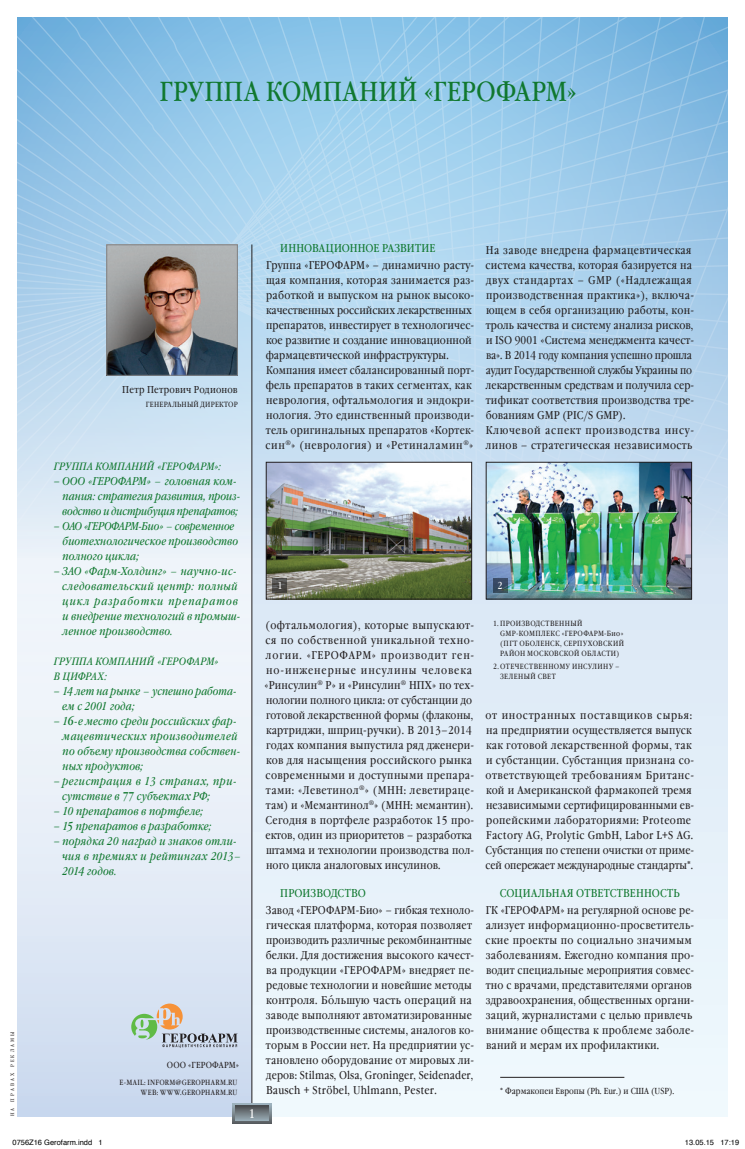
<style>
.page{position:relative;width:745px;height:1149px;background:#fff}
.page>*{position:absolute;margin:0;border:0;box-sizing:border-box;transform-origin:0 0}
.REK-1-Zagolovok{font:27.5px "Garamond Book Narrow C";letter-spacing:.005em;color:#10782f}
.t1{font:12.5px "Garamond Book Narrow C";color:#fff}
.REK-1-Text{font:11.25px/15px "Garamond Book Narrow C";letter-spacing:.02em;color:#231f20}
.REK-1-Vynos-2{font:italic 11.25px/15px "Garamond Book Narrow C";letter-spacing:.02em;color:#10782f}
.REK-1-Podzag{font:11.25px "Garamond Book Narrow C";letter-spacing:.015em;color:#10782f}
.REK-1-Vynos-2-2{font:italic 10.62px/15px "Garamond Book Narrow C";letter-spacing:.05em;color:#10782f}
.REK-1-Dir-Fio{font:10px "Garamond Book Narrow C";letter-spacing:.01em;color:#231f20}
.t2{font:10px "Garamond Book Narrow C";color:#fff}
.snoska{font:8.75px "Garamond Book Narrow C";color:#231f20}
.REK-1-Predpr{font:8.75px "Garamond Book Narrow C";letter-spacing:.02em;color:#231f20}
.REK-1-Caption-2{font:7.5px/10px "Garamond Book Narrow C";letter-spacing:.05em;color:#231f20}
.REK-1-Address{font:7.5px "Garamond Book Narrow C";letter-spacing:.035em;color:#231f20}
.t3{font:7.5px "Helvetica";color:#000}
.REK-1-Dir-Dolg{font:7.5px "Garamond Book Narrow C";letter-spacing:.035em;color:#231f20}
.REK-1-Adv{font:5px "Garamond Book Narrow C";letter-spacing:.45em;color:#231f20}
.s1{font-style:normal}
.s2{font-family:"Lucida Grande"}
.s3{font-family:"Garamond Book Narrow E"}
</style>
<div class="page">
<div style="left:18px;top:18px;width:708px;height:1098px;background:#e7f1f9"></div>
<svg style="left:18px;top:942px;width:233px;height:174px"></svg>
<svg style="left:252px;top:18px;width:474px;height:541px;background:#c0d7ec"></svg>
<svg style="left:702px;top:24px;width:24px;height:355px;background:#91c0e4"></svg>
<svg style="left:645px;top:18px;width:57px;height:373px;background:#96c4e6"></svg>
<svg style="left:595px;top:18px;width:50px;height:387px;background:#9dc9e9"></svg>
<svg style="left:556px;top:18px;width:39px;height:402px;background:#a3cdeb"></svg>
<svg style="left:521px;top:18px;width:35px;height:418px;background:#a7d0ec"></svg>
<svg style="left:493px;top:18px;width:28px;height:435px;background:#aad2ed"></svg>
<svg style="left:467px;top:18px;width:26px;height:456px;background:#add4ee"></svg>
<svg style="left:445px;top:18px;width:22px;height:444px;background:#add5ef"></svg>
<svg style="left:426px;top:18px;width:19px;height:444px;background:#afd6ef"></svg>
<svg style="left:18px;top:18px;width:408px;height:539px;background:#b0d4ee"></svg>
<svg style="left:131px;top:1003px;width:106px;height:45px;background:#c1caca"></svg>
<img style="left:108px;top:246px;width:127px;height:128px">
<div style="left:106px;top:244px;width:131px;height:132px;border:1px solid #808285"></div>
<img style="left:487px;top:464px;width:202px;height:133px">
<div style="left:485px;top:462px;width:206px;height:137px;border:1px solid #231f20"></div>
<img style="left:268px;top:464px;width:201px;height:133px">
<div style="left:266px;top:462px;width:205px;height:137px;border:1px solid #231f20"></div>
<svg style="left:272px;top:578px;width:15px;height:14px"></svg>
<svg style="left:493px;top:578px;width:14px;height:14px"></svg>
<hr style="left:500px;top:1077px;width:124px;height:1px;background:#231f20">
<hr style="left:251px;top:244px;width:1px;height:872px;background:#231f20">
<svg style="left:232px;top:1104px;width:39px;height:19px"></svg>
<svg style="left:235px;top:1106px;width:33px;height:15px"></svg>
<p class="REK-1-Zagolovok" style="left:159px;top:76px;width:418px">ГРУППА КОМПАНИЙ «ГЕРОФАРМ»</p>
<p class="REK-1-Adv" style="left:10px;top:1116px;width:86px;rotate:-90deg">НА ПРАВАХ РЕКЛАМЫ</p>
<p class="REK-1-Dir-Fio" style="left:122px;top:384px;width:117px">Петр Петрович Родионов</p>
<p class="REK-1-Dir-Dolg" style="left:146px;top:400px;width:93px">ГЕНЕРАЛЬНЫЙ ДИРЕКТОР</p>
<p class="REK-1-Vynos-2-2" style="left:54px;top:459px;width:169px">ГРУППА КОМПАНИЙ «ГЕРОФАРМ»:</p>
<p class="REK-1-Vynos-2" style="left:62px;top:474px;width:180px;text-indent:-9px"><span class="s1">–</span> ООО «ГЕРОФАРМ» – головная ком&shy;пания: стратегия развития, произ&shy;водство и дистрибуция препаратов;</p>
<p class="REK-1-Vynos-2" style="left:63px;top:519px;width:177px;text-indent:-9px"><span class="s1">–</span> ОАО «ГЕРОФАРМ-Био» – современное биотехнологическое производство полного цикла;</p>
<p class="REK-1-Vynos-2" style="left:62px;top:564px;width:180px;text-indent:-9px"><span class="s1">–</span> ЗАО «Фарм-Холдинг» – научно-ис&shy;следовательский центр: полный цикл разработки препаратов и внедрение технологий в промыш&shy;ленное производство.</p>
<p class="REK-1-Vynos-2-2" style="left:54px;top:654px;width:166px">ГРУППА КОМПАНИЙ «ГЕРОФАРМ»<br>В ЦИФРАХ:</p>
<p class="REK-1-Vynos-2" style="left:62px;top:684px;width:176px;text-indent:-9px"><span class="s1">–</span> 14 лет на рынке – успешно работа&shy;ем с 2001 года;</p>
<p class="REK-1-Vynos-2" style="left:63px;top:714px;width:179px;text-indent:-9px"><span class="s1">–</span> 16-е место среди российских фар&shy;мацевтических производителей по объему производства собствен&shy;ных продуктов;</p>
<p class="REK-1-Vynos-2" style="left:62px;top:774px;width:176px;text-indent:-9px"><span class="s1">–</span> регистрация в 13 странах, при&shy;сутствие в 77 субъектах РФ;</p>
<p class="REK-1-Vynos-2" style="left:53px;top:804px;width:151px"><span class="s1">–</span> 10 препаратов в портфеле;</p>
<p class="REK-1-Vynos-2" style="left:53px;top:819px;width:160px"><span class="s1">–</span> 15 препаратов в разработке;</p>
<p class="REK-1-Vynos-2" style="left:62px;top:834px;width:181px;text-indent:-9px"><span class="s1">–</span> порядка 20 наград и знаков отли&shy;чия в премиях и рейтингах 2013–<br>2014 годов.</p>
<p class="REK-1-Predpr" style="left:167px;top:1060px;width:73px">ООО «ГЕРОФАРМ»</p>
<p class="REK-1-Address" style="left:120px;top:1078px;width:119px">E-MAIL: INFORM@GEROPHARM.RU</p>
<p class="REK-1-Address" style="left:141px;top:1088px;width:98px">WEB: WWW.GEROPHARM.RU</p>
<p class="t1" style="left:248px;top:1106px;width:8px">1</p>
<p class="REK-1-Podzag" style="left:280px;top:241px;width:157px">ИННОВАЦИОННОЕ РАЗВИТИЕ</p>
<p class="REK-1-Text" style="left:265px;top:258px;width:210px">Группа «ГЕРОФАРМ» – динамично расту&shy;щая компания, которая занимается раз&shy;работкой и выпуском на рынок высоко&shy;качественных российских лекарственных препаратов, инвестирует в технологичес&shy;кое развитие и создание инновационной фармацевтической инфраструктуры.</p>
<p class="REK-1-Text" style="left:265px;top:363px;width:210px">Компания имеет сбалансированный порт&shy;фель препаратов в таких сегментах, как неврология, офтальмология и эндокри&shy;нология. Это единственный производи&shy;тель оригинальных препаратов «Кортек&shy;син<sup>®</sup>» (неврология) и «Ретиналамин<sup>®</sup>»</p>
<p class="REK-1-Text" style="left:485px;top:243px;width:210px">На заводе внедрена фармацевтическая система качества, которая базируется на двух стандартах – GMP («Надлежащая производственная практика»), включа&shy;ющем в себя организацию работы, кон&shy;троль качества и систему анализа рисков, и ISO 9001 «Система менеджмента качест&shy;ва». В 2014 году компания успешно прошла аудит Государственной службы Украины по лекарственным средствам и получила сер&shy;тификат соответствия производства тре&shy;бованиям GMP (PIC/S GMP).</p>
<p class="REK-1-Text" style="left:485px;top:423px;width:210px">Ключевой аспект производства инсу&shy;линов – стратегическая независимость</p>
<p class="t2" style="left:277px;top:580px;width:7px">1</p>
<p class="t2" style="left:497px;top:580px;width:7px">2</p>
<p class="REK-1-Text" style="left:264px;top:618px;width:211px">(офтальмология), которые выпускают&shy;ся по собственной уникальной техно&shy;логии. «ГЕРОФАРМ» производит ген&shy;но-инженерные инсулины человека «Ринсулин<sup>®</sup> Р» и «Ринсулин<sup>®</sup> НПХ» по тех&shy;нологии полного цикла: от субстанции до готовой лекарственной формы (флаконы, картриджи, шприц-ручки). В 2013–2014 годах компания выпустила ряд дженери&shy;ков для насыщения российского рынка современными и доступными препара&shy;тами: «Леветинол<sup>®</sup>» (МНН: леветираце&shy;там) и «Мемантинол<sup>®</sup>» (МНН: мемантин).</p>
<p class="REK-1-Text" style="left:265px;top:813px;width:210px">Сегодня в портфеле разработок 15 про&shy;ектов, один из приоритетов – разработка штамма и технологии производства пол&shy;ного цикла аналоговых инсулинов.</p>
<p class="REK-1-Podzag" style="left:280px;top:886px;width:87px">ПРОИЗВОДСТВО</p>
<p class="REK-1-Text" style="left:265px;top:903px;width:210px">Завод «ГЕРОФАРМ-Био» – гибкая техноло&shy;гическая платформа, которая позволяет производить различные рекомбинантные белки. Для достижения высокого качест&shy;ва продукции «ГЕРОФАРМ» внедряет пе&shy;редовые технологии и новейшие методы контроля. Бо<span class="s2">́</span>льшую часть операций на заводе выполняют автоматизированные производственные системы, аналогов ко&shy;торым в России нет. На предприятии ус&shy;тановлено оборудование от мировых ли&shy;деров: Stilmas, Olsa, Groninger, Seidenader, Bausch + Str<span class="s3">ö</span>bel, Uhlmann, Pester.</p>
<p class="REK-1-Caption-2" style="left:500px;top:618px;width:125px;text-indent:-7px">1. ПРОИЗВОДСТВЕННЫЙ<br>GMP-КОМПЛЕКС «ГЕРОФАРМ-Био» (ПГТ ОБОЛЕНСК, СЕРПУХОВСКИЙ<br>РАЙОН МОСКОВСКОЙ ОБЛАСТИ)</p>
<p class="REK-1-Caption-2" style="left:500px;top:662px;width:121px;text-indent:-7px">2. ОТЕЧЕСТВЕННОМУ ИНСУЛИНУ –<br>ЗЕЛЕНЫЙ СВЕТ</p>
<p class="REK-1-Text" style="left:485px;top:708px;width:210px">от иностранных поставщиков сырья: на предприятии осуществляется выпуск как готовой лекарственной формы, так и субстанции. Субстанция признана со&shy;ответствующей требованиям Британс&shy;кой и Американской фармакопей тремя независимыми сертифицированными ев&shy;ропейскими лабораториями: Proteome Factory AG, Prolytic GmbH, Labor L+S AG.<br>Субстанция по степени очистки от приме&shy;сей опережает международные стандарты*.</p>
<p class="REK-1-Podzag" style="left:499px;top:886px;width:181px">СОЦИАЛЬНАЯ ОТВЕТСТВЕННОСТЬ</p>
<p class="REK-1-Text" style="left:485px;top:903px;width:210px">ГК «ГЕРОФАРМ» на регулярной основе ре&shy;ализует информационно-просветитель&shy;ские проекты по социально значимым заболеваниям. Ежегодно компания про&shy;водит специальные мероприятия совмес&shy;тно с врачами, представителями органов здравоохранения, общественных органи&shy;заций, журналистами с целью привлечь внимание общества к проблеме заболе&shy;ваний и мерам их профилактики.</p>
<p class="snoska" style="left:500px;top:1086px;width:175px">* Фармакопеи Европы (Ph. Eur.) и США (USP).</p>
<p class="t3" style="left:12px;top:1137px;width:92px">0756Z16 Gerofarm.indd 1</p>
<p class="t3" style="left:684px;top:1137px;width:56px">13.05.15 17:19</p>
</div>
